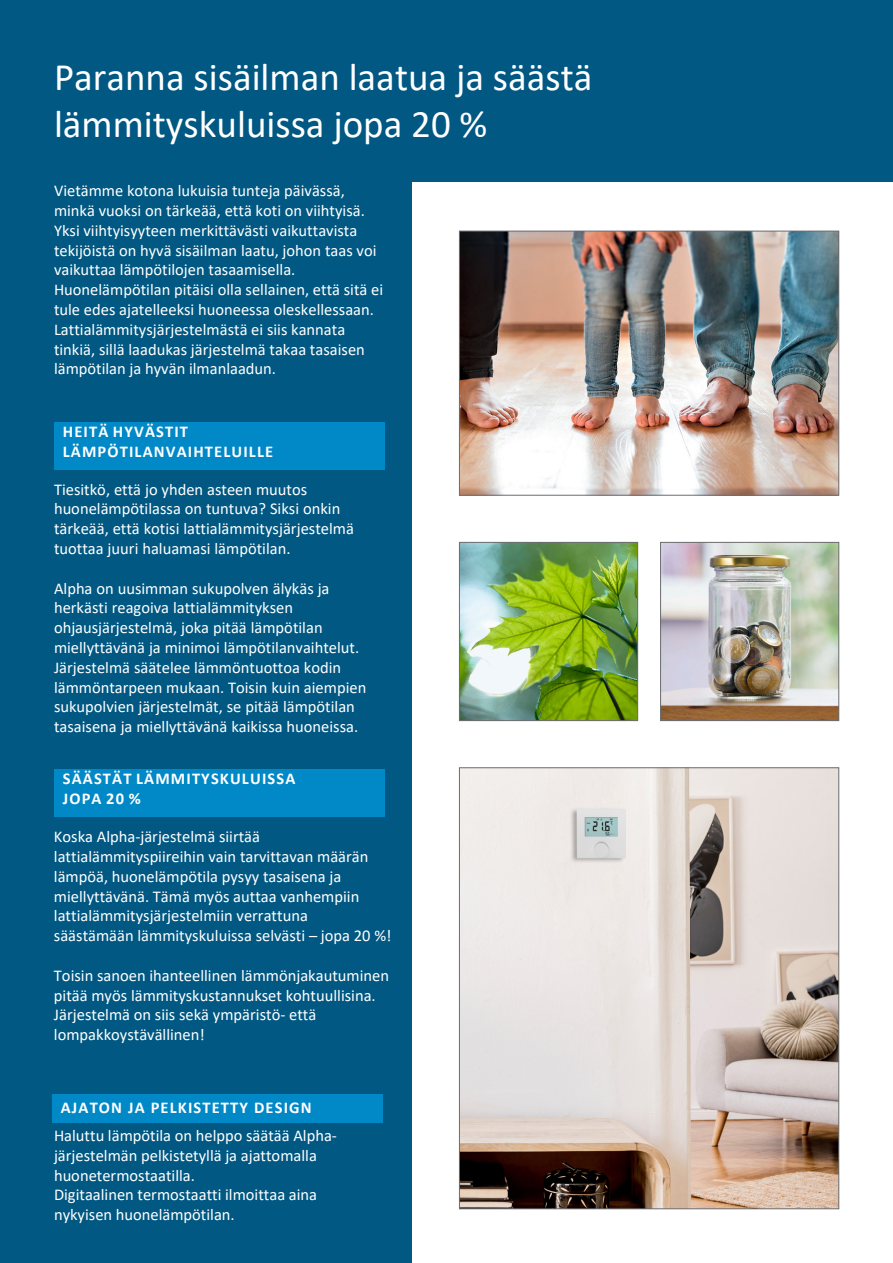
<style>
.page{position:relative;width:893px;height:1263px;background:#005883}
.page>*{position:absolute;margin:0;border:0;box-sizing:border-box;transform-origin:0 0}
.t1{font:39px/46.8px "Calibri";color:#fff}
.Intro{font:16.5px/19.8px "Calibri";color:#fff}
.H2_sub{font:700 16.5px/19.8px "Calibri";letter-spacing:.07em;color:#fff}
</style>
<div class="page">
<div style="left:412px;top:183px;width:481px;height:1080px;background:#fff"></div>
<hr style="left:892px;top:0;width:1px;height:1263px;background:#005883">
<img style="left:461px;top:769px;width:376px;height:438px">
<img style="left:461px;top:233px;width:376px;height:260px">
<div style="left:459px;top:231px;width:380px;height:264px;border:1px solid #6c6d70"></div>
<img style="left:662px;top:544px;width:175px;height:175px">
<div style="left:660px;top:542px;width:179px;height:179px;border:1px solid #6c6d70"></div>
<img style="left:461px;top:544px;width:175px;height:175px">
<div style="left:459px;top:542px;width:179px;height:179px;border:1px solid #6c6d70"></div>
<div style="left:54px;top:421px;width:330px;height:48px;background:#0088c7"></div>
<div style="left:54px;top:769px;width:330px;height:48px;background:#0088c7"></div>
<div style="left:52px;top:1094px;width:330px;height:29px;background:#0088c7"></div>
<h2 class="t1" style="left:54px;top:53px;width:540px">Paranna sisäilman laatua ja säästä lämmityskuluissa jopa 20 %</h2>
<p class="Intro" style="left:54px;top:180px;width:331px">Vietämme kotona lukuisia tunteja päivässä, minkä vuoksi on tärkeää, että koti on viihtyisä.<br>Yksi viihtyisyyteen merkittävästi vaikuttavista tekijöistä on hyvä sisäilman laatu, johon taas voi vaikuttaa lämpötilojen tasaamisella.<br>Huonelämpötilan pitäisi olla sellainen, että sitä ei tule edes ajatelleeksi huoneessa oleskellessaan.<br>Lattialämmitysjärjestelmästä ei siis kannata tinkiä, sillä laadukas järjestelmä takaa tasaisen lämpötilan ja hyvän ilmanlaadun.</p>
<h2 class="H2_sub" style="left:63px;top:421px;width:212px">HEITÄ HYVÄSTIT<br>LÄMPÖTILANVAIHTELUILLE</h2>
<p class="Intro" style="left:54px;top:479px;width:301px">Tiesitkö, että jo yhden asteen muutos huonelämpötilassa on tuntuva? Siksi onkin tärkeää, että kotisi lattialämmitysjärjestelmä tuottaa juuri haluamasi lämpötilan.</p>
<p class="Intro" style="left:54px;top:578px;width:314px">Alpha on uusimman sukupolven älykäs ja herkästi reagoiva lattialämmityksen ohjausjärjestelmä, joka pitää lämpötilan miellyttävänä ja minimoi lämpötilanvaihtelut.<br>Järjestelmä säätelee lämmöntuottoa kodin lämmöntarpeen mukaan. Toisin kuin aiempien sukupolvien järjestelmät, se pitää lämpötilan tasaisena ja miellyttävänä kaikissa huoneissa.</p>
<h2 class="H2_sub" style="left:63px;top:769px;width:234px">SÄÄSTÄT LÄMMITYSKULUISSA<br>JOPA 20 %</h2>
<p class="Intro" style="left:54px;top:826px;width:339px">Koska Alpha-järjestelmä siirtää lattialämmityspiireihin vain tarvittavan määrän lämpöä, huonelämpötila pysyy tasaisena ja miellyttävänä. Tämä myös auttaa vanhempiin lattialämmitysjärjestelmiin verrattuna säästämään lämmityskuluissa selvästi – jopa 20 %!</p>
<p class="Intro" style="left:54px;top:965px;width:337px">Toisin sanoen ihanteellinen lämmönjakautuminen pitää myös lämmityskustannukset kohtuullisina.<br>Järjestelmä on siis sekä ympäristö- että lompakkoystävällinen!</p>
<h2 class="H2_sub" style="left:61px;top:1097px;width:252px">AJATON JA PELKISTETTY DESIGN</h2>
<p class="Intro" style="left:54px;top:1125px;width:285px">Haluttu lämpötila on helppo säätää Alpha&shy;järjestelmän pelkistetyllä ja ajattomalla huonetermostaatilla.<br>Digitaalinen termostaatti ilmoittaa aina nykyisen huonelämpötilan.</p>
</div>
